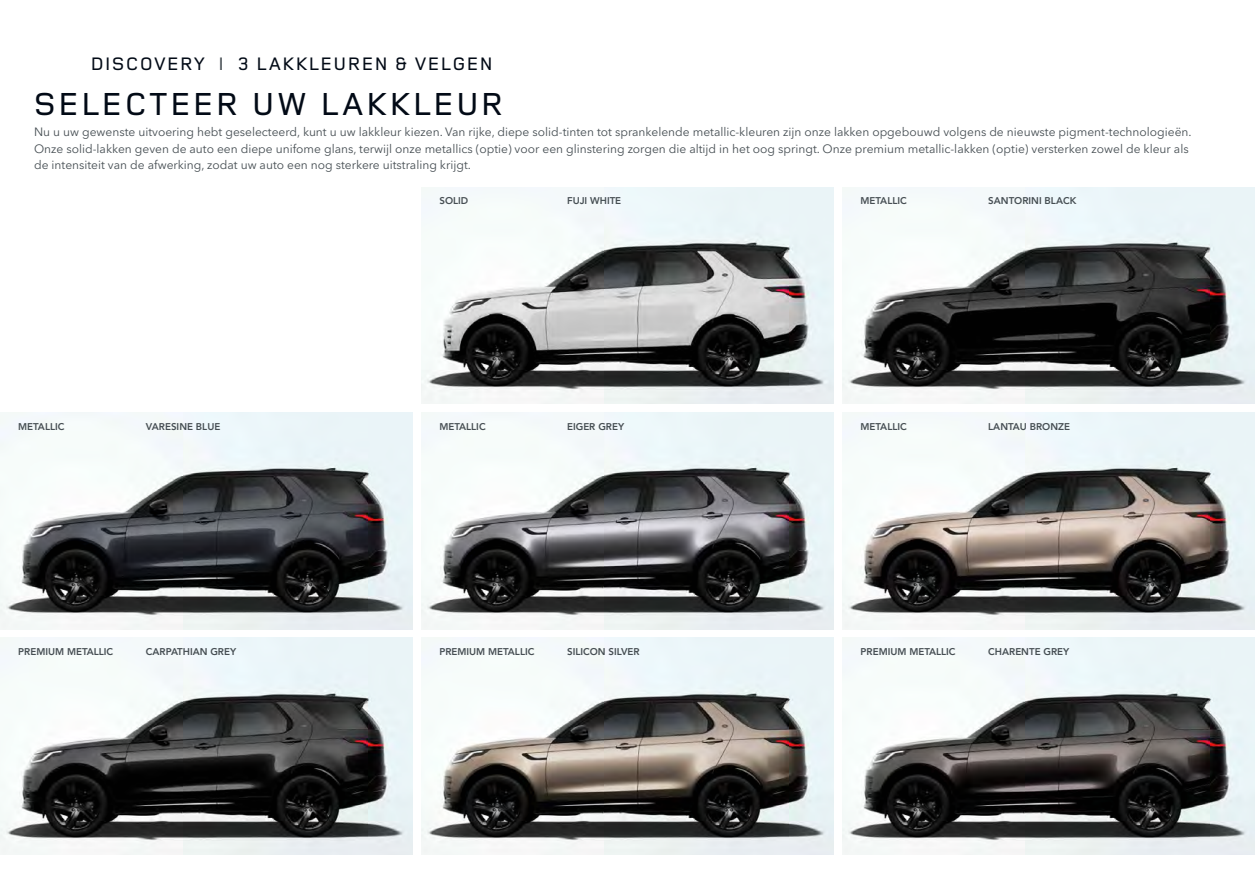
<style>
.page{position:relative;width:1255px;height:893px;background:#fff}
.page>*{position:absolute;margin:0;border:0;box-sizing:border-box;transform-origin:0 0}
.t1{font:500 33px "Land Rover Wide";color:#020a16}
.t2{font:500 18.75px "Land Rover Wide";color:#020a16}
.t3{font:12px/16.5px "Avenir Next W1 G";color:#464e53}
.t4{font:800 9.75px "Avenir LT Std";color:#464e53}
.s1{color:#464e53}
</style>
<div class="page">
<img style="left:0;top:412px;width:412px;height:217px">
<img style="left:421px;top:412px;width:412px;height:217px">
<img style="left:421px;top:187px;width:412px;height:217px">
<img style="left:842px;top:187px;width:412px;height:217px">
<img style="left:842px;top:638px;width:412px;height:217px">
<img style="left:842px;top:412px;width:412px;height:217px">
<img style="left:421px;top:638px;width:412px;height:217px">
<img style="left:0;top:638px;width:412px;height:217px">
<h2 class="t2" style="left:90px;top:50px;width:405px">DISCOVERY <span class="s1">I</span> 3 LAKKLEUREN &amp; VELGEN</h2>
<h1 class="t1" style="left:33px;top:81px;width:473px">SELECTEER UW LAKKLEUR</h1>
<p class="t3" style="left:34px;top:124px;width:1159px">Nu u uw gewenste uitvoering hebt geselecteerd, kunt u uw lakkleur kiezen. Van rijke, diepe solid-tinten tot sprankelende metallic-kleuren zijn onze lakken opgebouwd volgens de nieuwste pigment-technologieën.<br>Onze solid-lakken geven de auto een diepe unifome glans, terwijl onze metallics (optie) voor een glinstering zorgen die altijd in het oog springt. Onze premium metallic-lakken (optie) versterken zowel de kleur als de intensiteit van de afwerking, zodat uw auto een nog sterkere uitstraling krijgt.</p>
<p class="t4" style="left:18px;top:421px;width:48px">METALLIC</p>
<p class="t4" style="left:146px;top:421px;width:76px">VARESINE BLUE</p>
<p class="t4" style="left:18px;top:646px;width:96px">PREMIUM METALLIC</p>
<p class="t4" style="left:146px;top:646px;width:92px">CARPATHIAN GREY</p>
<p class="t4" style="left:439px;top:195px;width:30px">SOLID</p>
<p class="t4" style="left:567px;top:195px;width:56px">FUJI WHITE</p>
<p class="t4" style="left:860px;top:195px;width:48px">METALLIC</p>
<p class="t4" style="left:988px;top:195px;width:90px">SANTORINI BLACK</p>
<p class="t4" style="left:439px;top:421px;width:48px">METALLIC</p>
<p class="t4" style="left:567px;top:421px;width:59px">EIGER GREY</p>
<p class="t4" style="left:439px;top:646px;width:96px">PREMIUM METALLIC</p>
<p class="t4" style="left:567px;top:646px;width:74px">SILICON SILVER</p>
<p class="t4" style="left:860px;top:421px;width:48px">METALLIC</p>
<p class="t4" style="left:988px;top:421px;width:83px">LANTAU BRONZE</p>
<p class="t4" style="left:860px;top:646px;width:96px">PREMIUM METALLIC</p>
<p class="t4" style="left:988px;top:646px;width:83px">CHARENTE GREY</p>
</div>
